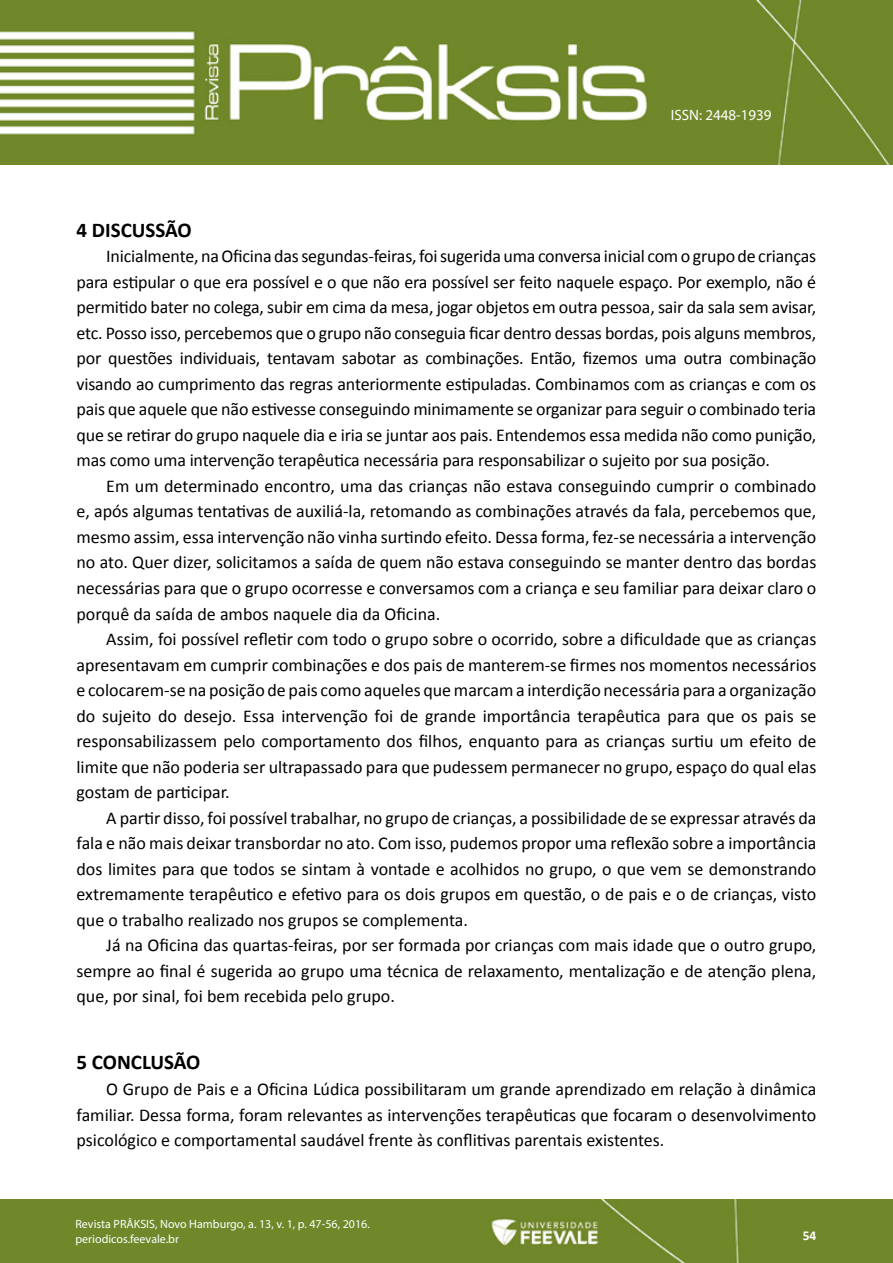
<style>
.page{position:relative;width:893px;height:1263px;background:#fff}
.page>*{position:absolute;margin:0;border:0;box-sizing:border-box;transform-origin:0 0}
.t1{font:700 21px "Calibri";color:#000}
.t2{font:18px/25.5px "Calibri";color:#000;text-align:justify}
.t3{font:15px "Myriad Pro";color:#fff}
.t4{font:700 13.5px "Calibri";color:#fff}
.t5{font:12px/15px "Myriad Pro";color:#fff}
</style>
<div class="page">
<img style="left:0;top:0;width:893px;height:164px">
<div style="left:0;top:1199px;width:893px;height:64px;background:#70882a"></div>
<p class="t3" style="left:671px;top:106px;width:102px">ISSN: 2448-1939</p>
<p class="t1" style="left:77px;top:216px;width:117px">4 DISCUSSÃO</p>
<p class="t2" style="left:77px;top:244px;width:741px;text-indent:30px">Inicialmente, na Oficina das segundas-feiras, foi sugerida uma conversa inicial com o grupo de crianças para estipular o que era possível e o que não era possível ser feito naquele espaço. Por exemplo, não é permitido bater no colega, subir em cima da mesa, jogar objetos em outra pessoa, sair da sala sem avisar, etc. Posso isso, percebemos que o grupo não conseguia ficar dentro dessas bordas, pois alguns membros, por questões individuais, tentavam sabotar as combinações. Então, fizemos uma outra combinação visando ao cumprimento das regras anteriormente estipuladas. Combinamos com as crianças e com os pais que aquele que não estivesse conseguindo minimamente se organizar para seguir o combinado teria que se retirar do grupo naquele dia e iria se juntar aos pais. Entendemos essa medida não como punição, mas como uma intervenção terapêutica necessária para responsabilizar o sujeito por sua posição.</p>
<p class="t2" style="left:77px;top:473px;width:741px;text-indent:30px">Em um determinado encontro, uma das crianças não estava conseguindo cumprir o combinado e, após algumas tentativas de auxiliá-la, retomando as combinações através da fala, percebemos que, mesmo assim, essa intervenção não vinha surtindo efeito. Dessa forma, fez-se necessária a intervenção no ato. Quer dizer, solicitamos a saída de quem não estava conseguindo se manter dentro das bordas necessárias para que o grupo ocorresse e conversamos com a criança e seu familiar para deixar claro o porquê da saída de ambos naquele dia da Oficina.</p>
<p class="t2" style="left:77px;top:626px;width:741px;text-indent:30px">Assim, foi possível refletir com todo o grupo sobre o ocorrido, sobre a dificuldade que as crianças apresentavam em cumprir combinações e dos pais de manterem-se firmes nos momentos necessários e colocarem-se na posição de pais como aqueles que marcam a interdição necessária para a organização do sujeito do desejo. Essa intervenção foi de grande importância terapêutica para que os pais se responsabilizassem pelo comportamento dos filhos, enquanto para as crianças surtiu um efeito de limite que não poderia ser ultrapassado para que pudessem permanecer no grupo, espaço do qual elas gostam de participar.</p>
<p class="t2" style="left:77px;top:805px;width:741px;text-indent:30px">A partir disso, foi possível trabalhar, no grupo de crianças, a possibilidade de se expressar através da fala e não mais deixar transbordar no ato. Com isso, pudemos propor uma reflexão sobre a importância dos limites para que todos se sintam à vontade e acolhidos no grupo, o que vem se demonstrando extremamente terapêutico e efetivo para os dois grupos em questão, o de pais e o de crianças, visto que o trabalho realizado nos grupos se complementa.</p>
<p class="t2" style="left:77px;top:932px;width:741px;text-indent:30px">Já na Oficina das quartas-feiras, por ser formada por crianças com mais idade que o outro grupo, sempre ao final é sugerida ao grupo uma técnica de relaxamento, mentalização e de atenção plena, que, por sinal, foi bem recebida pelo grupo.</p>
<p class="t1" style="left:77px;top:1049px;width:125px">5 CONCLUSÃO</p>
<p class="t2" style="left:77px;top:1076px;width:741px;text-indent:30px">O Grupo de Pais e a Oficina Lúdica possibilitaram um grande aprendizado em relação à dinâmica familiar. Dessa forma, foram relevantes as intervenções terapêuticas que focaram o desenvolvimento psicológico e comportamental saudável frente às conflitivas parentais existentes.</p>
<p class="t5" style="left:75px;top:1216px;width:296px">Revista PRÂKSIS, Novo Hamburgo, a. 13, v. 1, p. 47-56, 2016. periodicos.feevale.br</p>
<p class="t4" style="left:803px;top:1227px;width:15px">54</p>
</div>
